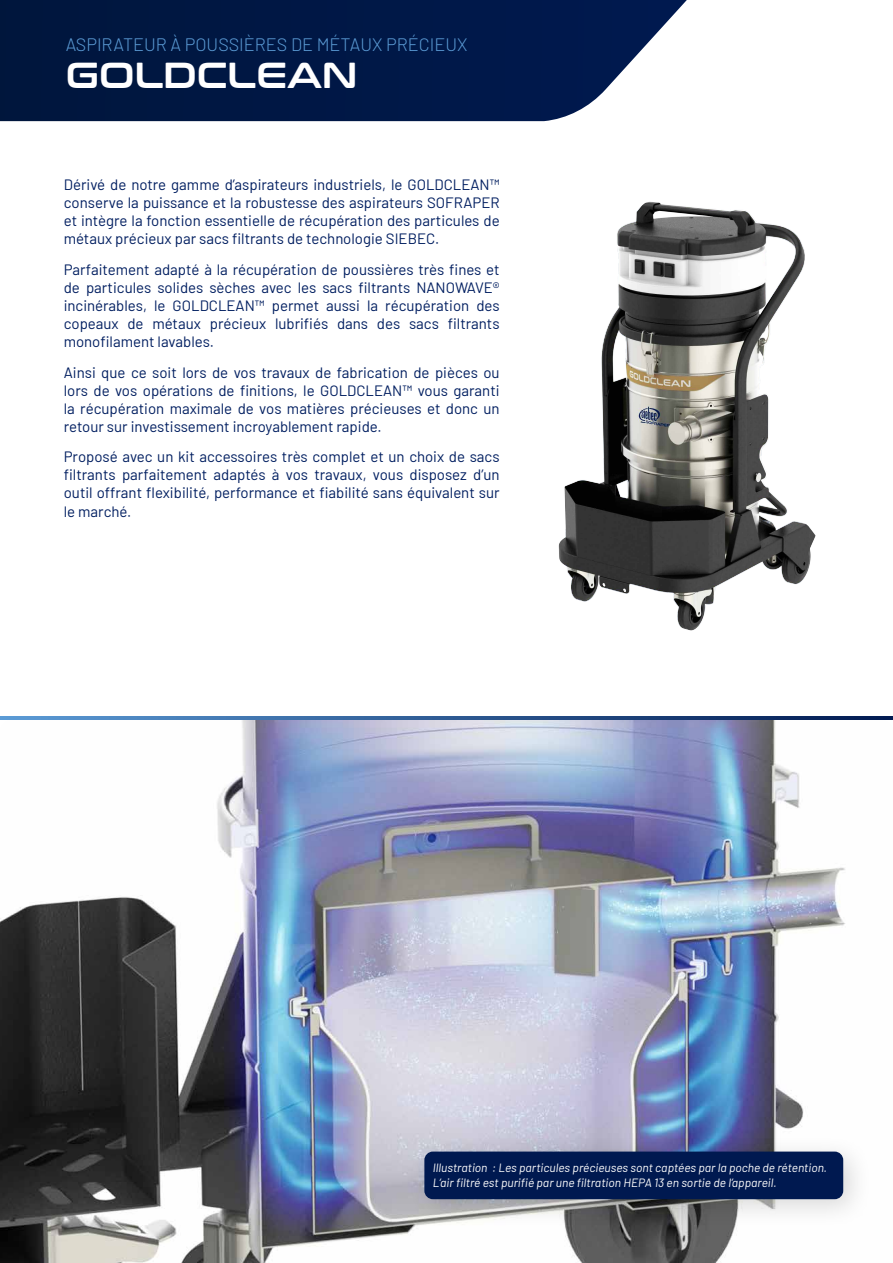
<style>
.page{position:relative;width:893px;height:1263px;background:#fff}
.page>*{position:absolute;margin:0;border:0;box-sizing:border-box;transform-origin:0 0}
.t1{font:36px "Conthrax Sb";color:#fff}
.t2{font:300 18px "Barlow";color:#5b9bd5}
.t3{font:15px/18px "Barlow";color:#001e60;text-align:justify}
.t4{font:italic 12px/14.4px "Barlow";color:#fff}
</style>
<div class="page">
<img style="left:0;top:719px;width:893px;height:544px">
<svg style="left:0;top:0;width:687px;height:121px;background:#152a54"></svg>
<img style="left:558px;top:201px;width:258px;height:430px">
<svg style="left:0;top:716px;width:893px;height:3px;background:#2e5a93"></svg>
<div style="left:406px;top:1133px;width:467px;height:96px;background:#000;opacity:.15"></div>
<div style="left:424px;top:1151px;width:419px;height:48px;background:#001950;border-radius:9px"></div>
<p class="t2" style="left:66px;top:32px;width:403px">ASPIRATEUR À POUSSIÈRES DE MÉTAUX PRÉCIEUX</p>
<h1 class="t1" style="left:66px;top:48px;width:293px">GOLDCLEAN</h1>
<p class="t3" style="left:64px;top:175px;width:437px">Dérivé de notre gamme d’aspirateurs industriels, le GOLDCLEAN™ conserve la puissance et la robustesse des aspirateurs SOFRAPER et intègre la fonction essentielle de récupération des particules de métaux précieux par sacs filtrants de technologie SIEBEC.</p>
<p class="t3" style="left:64px;top:259px;width:437px">Parfaitement adapté à la récupération de poussières très fines et de particules solides sèches avec les sacs filtrants NANOWAVE® incinérables, le GOLDCLEAN™ permet aussi la récupération des copeaux de métaux précieux lubrifiés dans des sacs filtrants monofilament lavables.</p>
<p class="t3" style="left:64px;top:362px;width:437px">Ainsi que ce soit lors de vos travaux de fabrication de pièces ou lors de vos opérations de finitions, le GOLDCLEAN™ vous garanti la récupération maximale de vos matières précieuses et donc un retour sur investissement incroyablement rapide.</p>
<p class="t3" style="left:64px;top:447px;width:437px">Proposé avec un kit accessoires très complet et un choix de sacs filtrants parfaitement adaptés à vos travaux, vous disposez d’un outil offrant flexibilité, performance et fiabilité sans équivalent sur le marché.</p>
<p class="t4" style="left:433px;top:1160px;width:396px">Illustration : Les particules précieuses sont captées par la poche de rétention.<br>L’air filtré est purifié par une filtration HEPA 13 en sortie de l’appareil.</p>
</div>
